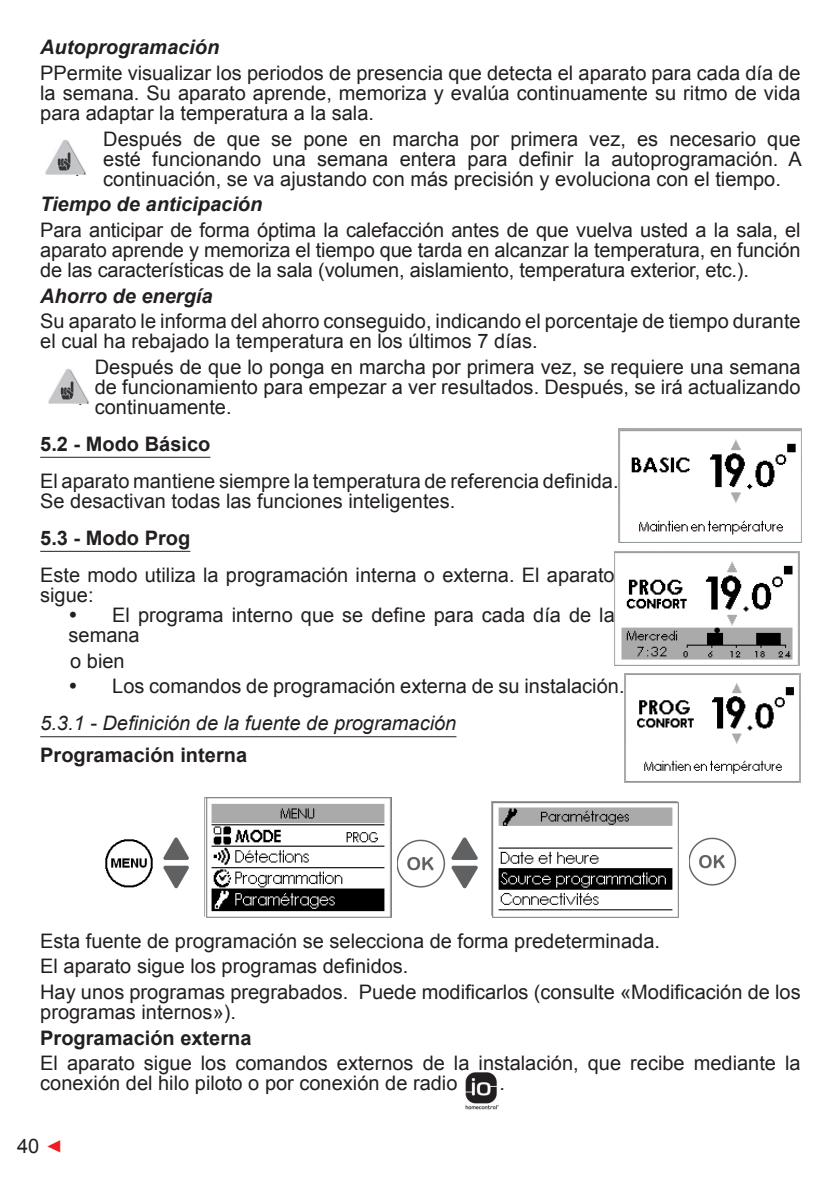
<style>
.page{position:relative;width:840px;height:1191px;background:#fff}
.page>*{position:absolute;margin:0;border:0;box-sizing:border-box;transform-origin:0 0}
.t1{font:20px/20px "Arial";color:#231f20}
.t2{font:700 20px "Arial";color:#231f20}
.t3{font:italic 700 20px "Arial";color:#231f20}
.t4{font:italic 20px "Arial";color:#231f20}
.s1{font-family:"Minion Pro";font-size:26px;color:#ee1d23}
</style>
<div class="page">
<hr style="left:40px;top:457px;width:170px;height:1px;background:#231f20">
<hr style="left:40px;top:551px;width:150px;height:1px;background:#231f20">
<hr style="left:40px;top:736px;width:416px;height:1px;background:#231f20">
<img style="left:465px;top:1072px;width:34px;height:38px">
<img style="left:45px;top:140px;width:41px;height:35px">
<img style="left:48px;top:369px;width:41px;height:35px">
<img style="left:618px;top:428px;width:183px;height:114px">
<img style="left:614px;top:551px;width:184px;height:115px">
<img style="left:624px;top:673px;width:175px;height:109px">
<img style="left:204px;top:797px;width:187px;height:121px">
<img style="left:105px;top:839px;width:48px;height:49px">
<img style="left:163px;top:837px;width:26px;height:52px">
<img style="left:398px;top:839px;width:47px;height:48px">
<img style="left:451px;top:837px;width:27px;height:52px">
<img style="left:491px;top:801px;width:187px;height:117px">
<img style="left:689px;top:837px;width:47px;height:48px">
<p class="t3" style="left:40px;top:34px;width:180px">Autoprogramación</p>
<p class="t1" style="left:40px;top:63px;width:761px;text-align:justify">PPermite visualizar los periodos de presencia que detecta el aparato para cada día de la semana. Su aparato aprende, memoriza y evalúa continuamente su ritmo de vida para adaptar la temperatura a la sala.</p>
<p class="t1" style="left:103px;top:129px;width:699px;text-align:justify">Después de que se pone en marcha por primera vez, es necesario que esté funcionando una semana entera para definir la autoprogramación. A continuación, se va ajustando con más precisión y evoluciona con el tiempo.</p>
<p class="t3" style="left:40px;top:191px;width:223px">Tiempo de anticipación</p>
<p class="t1" style="left:40px;top:220px;width:761px;text-align:justify">Para anticipar de forma óptima la calefacción antes de que vuelva usted a la sala, el aparato aprende y memoriza el tiempo que tarda en alcanzar la temperatura, en función de las características de la sala (volumen, aislamiento, temperatura exterior, etc.).</p>
<p class="t3" style="left:40px;top:282px;width:174px">Ahorro de energía</p>
<p class="t1" style="left:40px;top:311px;width:761px">Su aparato le informa del ahorro conseguido, indicando el porcentaje de tiempo durante el cual ha rebajado la temperatura en los últimos 7 días.</p>
<p class="t1" style="left:95px;top:357px;width:707px;text-align:justify">Después de que lo ponga en marcha por primera vez, se requiere una semana de funcionamiento para empezar a ver resultados. Después, se irá actualizando continuamente.</p>
<p class="t2" style="left:40px;top:431px;width:172px">5.2 - Modo Básico</p>
<p class="t1" style="left:40px;top:471px;width:579px">El aparato mantiene siempre la temperatura de referencia definida.<br>Se desactivan todas las funciones inteligentes.</p>
<p class="t2" style="left:40px;top:525px;width:152px">5.3 - Modo Prog</p>
<p class="t1" style="left:40px;top:565px;width:575px">Este modo utiliza la programación interna o externa. El aparato sigue:</p>
<p class="t1" style="left:68px;top:605px;width:547px;text-indent:44px">El programa interno que se define para cada día de la semana</p>
<p class="t1" style="left:112px;top:648px;width:513px;line-height:25.6px;text-indent:-42px">o bien<br>Los comandos de programación externa de su instalación.</p>
<p class="t4" style="left:40px;top:710px;width:417px">5.3.1 - Definición de la fuente de programación</p>
<p class="t2" style="left:40px;top:741px;width:208px">Programación interna</p>
<p class="t1" style="left:40px;top:928px;width:761px;line-height:25.6px">Esta fuente de programación se selecciona de forma predeterminada.<br>El aparato sigue los programas definidos.<br>Hay unos programas pregrabados. Puede modificarlos (consulte «Modificación de los</p>
<p class="t1" style="left:40px;top:1002px;width:197px">programas internos»).</p>
<p class="t2" style="left:40px;top:1024px;width:213px">Programación externa</p>
<p class="t1" style="left:40px;top:1053px;width:761px">El aparato sigue los comandos externos de la instalación, que recibe mediante la conexión del hilo piloto o por conexión de radio</p>
<p class="t1" style="left:499px;top:1073px;width:7px">.</p>
<p class="t1" style="left:17px;top:1136px;width:47px">40 <span class="s1">◀</span></p>
</div>
